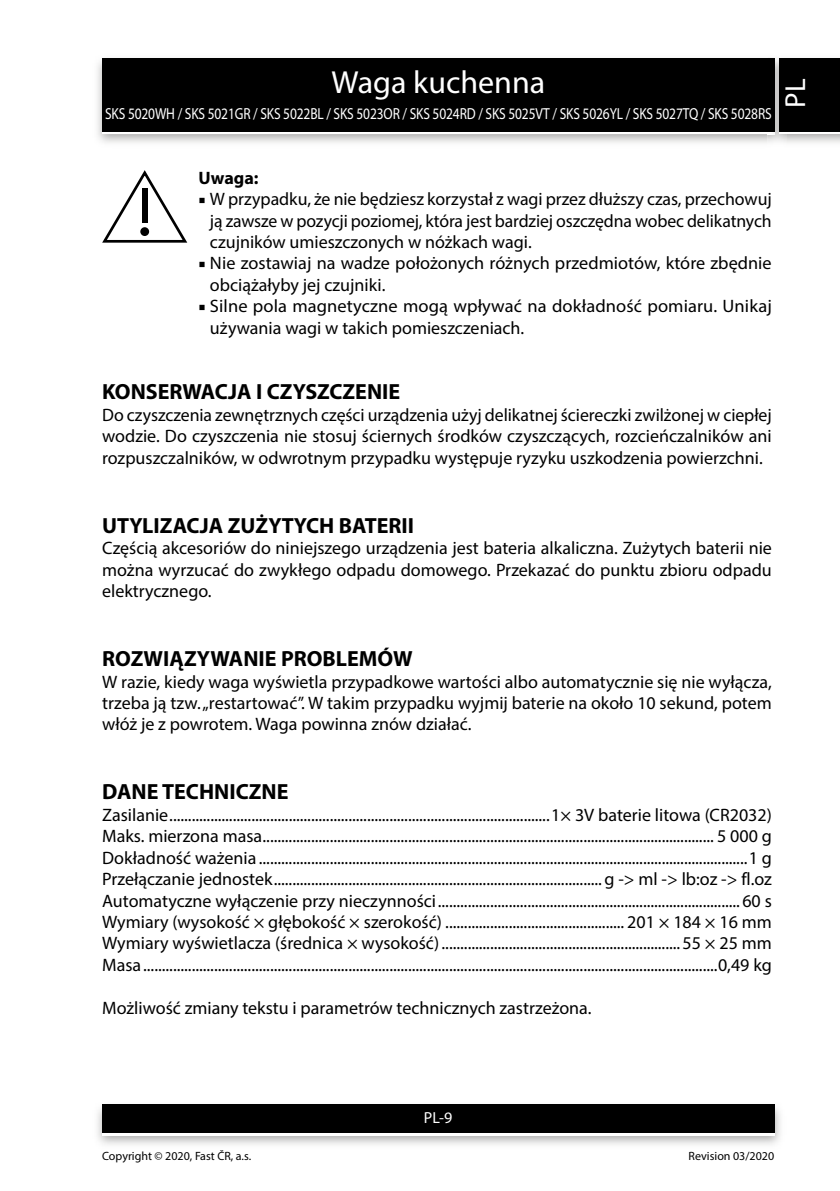
<style>
.page{position:relative;width:840px;height:1191px;background:#fff}
.page>*{position:absolute;margin:0;border:0;box-sizing:border-box;transform-origin:0 0}
.t1{font:32px "Myriad Pro";color:#fff}
.t2{font:29px "Myriad Pro";color:#fff}
.t3{font:700 22px "Myriad Pro";color:#000}
.t4{font:18px/21.4px "Myriad Pro";color:#000;text-align:justify}
.t5{font:700 18px "Myriad Pro";color:#000}
.t6{font:16px "Myriad Pro";letter-spacing:-.01em;color:#fff;scale:.84 1}
.t7{font:16px "Myriad Pro";letter-spacing:-.01em;color:#fff}
.t8{font:12px "Myriad Pro";color:#000}
.s1{font-family:"Minion Pro"}
</style>
<div class="page">
<div style="left:102px;top:61px;width:672px;height:73px;background:linear-gradient(to right,#000,#000)"></div>
<div style="left:102px;top:58px;width:672px;height:73px;background:#000"></div>
<img style="left:97px;top:1104px;width:684px;height:41px">
<div style="left:102px;top:1107px;width:672px;height:28px;background:linear-gradient(to right,#fff,#fff)"></div>
<div style="left:102px;top:1104px;width:672px;height:28px;background:#000"></div>
<img style="left:767px;top:56px;width:18px;height:89px">
<svg style="left:767px;top:131px;width:7px;height:3px"></svg>
<img style="left:767px;top:58px;width:7px;height:3px">
<img style="left:767px;top:61px;width:7px;height:70px">
<div style="left:778px;top:61px;width:61px;height:73px;background:linear-gradient(to right,#000,#000)"></div>
<div style="left:778px;top:58px;width:61px;height:73px;background:#000"></div>
<svg style="left:102px;top:170px;width:85px;height:73px"></svg>
<div style="left:142px;top:188px;width:5px;height:35px;background:#000"></div>
<div style="left:140px;top:227px;width:9px;height:9px;background:#000;border-radius:50%"></div>
<h1 class="t1" style="left:331px;top:62px;width:215px">Waga kuchenna</h1>
<p class="t6" style="left:105px;top:103px;width:794px">SKS 5020WH / SKS 5021GR / SKS 5022BL / SKS 5023OR / SKS 5024RD / SKS 5025VT / SKS 5026YL / SKS 5027TQ / SKS 5028RS</p>
<h2 class="t2" style="left:777px;top:108px;width:31px;rotate:-90deg">PL</h2>
<p class="t5" style="left:198px;top:166px;width:61px">Uwaga:</p>
<p class="t4" style="left:210px;top:188px;width:563px;text-indent:-11px"><span class="s1">■</span> W przypadku, że nie będziesz korzystał z wagi przez dłuższy czas, przechowuj ją zawsze w pozycji poziomej, która jest bardziej oszczędna wobec delikatnych czujników umieszczonych w nóżkach wagi.</p>
<p class="t4" style="left:210px;top:252px;width:563px;text-indent:-11px"><span class="s1">■</span> Nie zostawiaj na wadze położonych różnych przedmiotów, które zbędnie obciążałyby jej czujniki.</p>
<p class="t4" style="left:210px;top:295px;width:563px;text-indent:-11px"><span class="s1">■</span> Silne pola magnetyczne mogą wpływać na dokładność pomiaru. Unikaj używania wagi w takich pomieszczeniach.</p>
<p class="t3" style="left:102px;top:378px;width:299px">KONSERWACJA I CZYSZCZENIE</p>
<p class="t4" style="left:102px;top:404px;width:670px">Do czyszczenia zewnętrznych części urządzenia użyj delikatnej ściereczki zwilżonej w ciepłej wodzie. Do czyszczenia nie stosuj ściernych środków czyszczących, rozcieńczalników ani rozpuszczalników, w odwrotnym przypadku występuje ryzyku uszkodzenia powierzchni.</p>
<p class="t3" style="left:102px;top:511px;width:313px">UTYLIZACJA ZUŻYTYCH BATERII</p>
<p class="t4" style="left:102px;top:537px;width:671px">Częścią akcesoriów do niniejszego urządzenia jest bateria alkaliczna. Zużytych baterii nie można wyrzucać do zwykłego odpadu domowego. Przekazać do punktu zbioru odpadu elektrycznego.</p>
<p class="t3" style="left:102px;top:644px;width:312px">ROZWIĄZYWANIE PROBLEMÓW</p>
<p class="t4" style="left:102px;top:670px;width:670px">W razie, kiedy waga wyświetla przypadkowe wartości albo automatycznie się nie wyłącza, trzeba ją tzw. „restartować”. W takim przypadku wyjmij baterie na około 10 sekund, potem włóż je z powrotem. Waga powinna znów działać.</p>
<p class="t3" style="left:102px;top:777px;width:188px">DANE TECHNICZNE</p>
<p class="t4" style="left:102px;top:804px;width:671px">Zasilanie......................................................................................................1× 3V baterie litowa (CR2032)<br>Maks. mierzona masa......................................................................................................................... 5 000 g Dokładność ważenia ...................................................................................................................................1 g Przełączanie jednostek........................................................................................ g -&gt; ml -&gt; lb:oz -&gt; fl.oz Automatyczne wyłączenie przy nieczynności................................................................................. 60 s Wymiary (wysokość × głębokość × szerokość) ................................................ 201 × 184 × 16 mm Wymiary wyświetlacza (średnica × wysokość)................................................................ 55 × 25 mm Masa..........................................................................................................................................................0,49 kg</p>
<p class="t4" style="left:102px;top:996px;width:490px">Możliwość zmiany tekstu i parametrów technicznych zastrzeżona.</p>
<p class="t7" style="left:423px;top:1108px;width:30px">PL-9</p>
<p class="t8" style="left:102px;top:1148px;width:150px">Copyright © 2020, Fast ČR, a.s.</p>
<p class="t8" style="left:688px;top:1148px;width:87px">Revision 03/2020</p>
</div>
